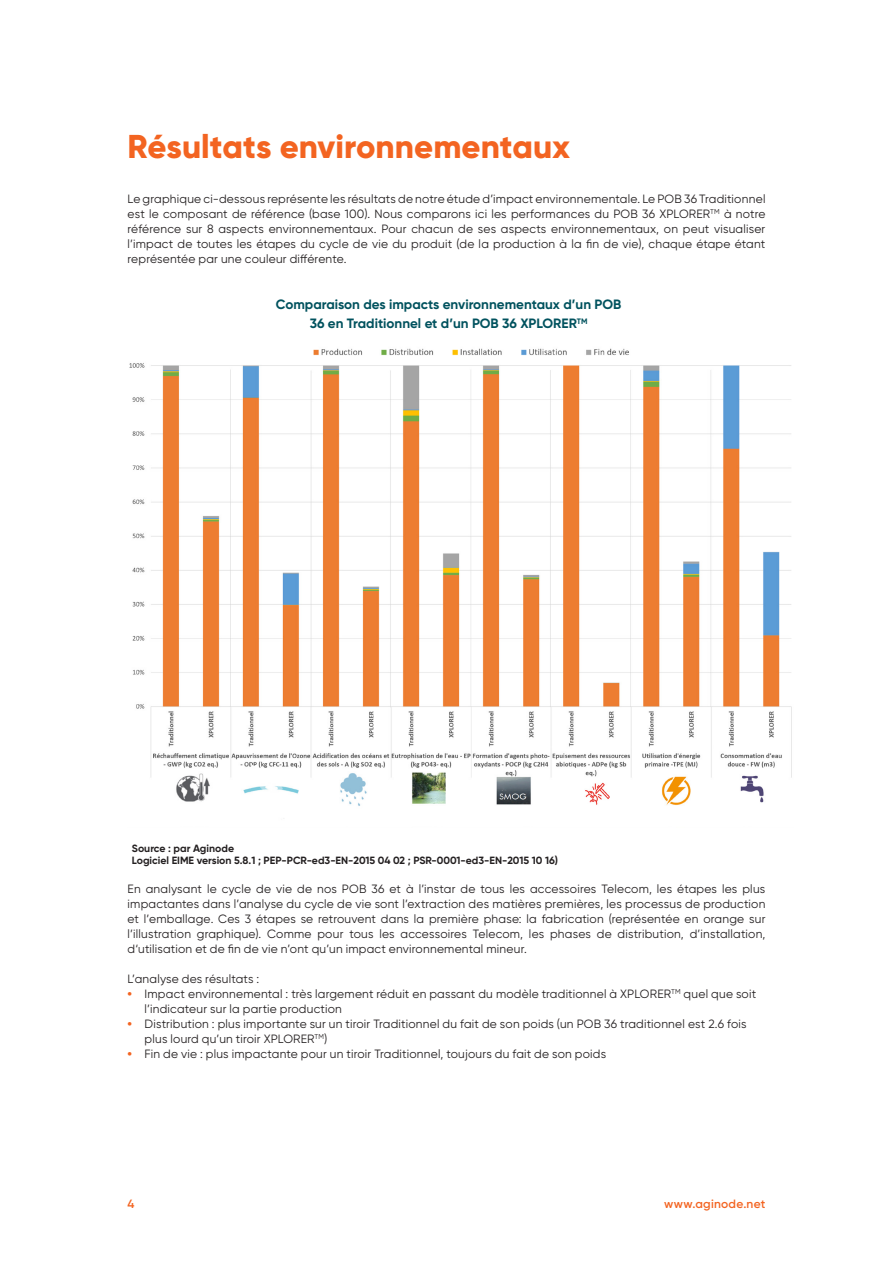
<style>
.page{position:relative;width:893px;height:1263px;background:#fff}
.page>*{position:absolute;margin:0;border:0;box-sizing:border-box;transform-origin:0 0}
.H1_orange{font:800 33px "Gilroy";color:#f36421}
.Texte_renforcé{font:700 13.5px/19.5px "Gilroy";color:#00525e;text-align:center}
.BULLETS_PARAGRAPHS_orange{font:12px/15px "Gilroy";letter-spacing:.02em;color:#231f20;text-align:justify}
.t1{font:600 12px "Gilroy";letter-spacing:.02em;color:#f36421}
.Légende{font:700 10.5px/12px "Gilroy";color:#231f20}
.s1{font-weight:800;color:#f36421}
</style>
<div class="page">
<img style="left:129px;top:348px;width:663px;height:458px">
<p class="H1_orange" style="left:128px;top:125px;width:444px">Résultats environnementaux</p>
<p class="BULLETS_PARAGRAPHS_orange" style="left:128px;top:191px;width:639px">Le graphique ci-dessous représente les résultats de notre étude d’impact environnementale. Le POB 36 Traditionnel est le composant de référence (base 100). Nous comparons ici les performances du POB 36 XPLORER<sup>TM</sup> à notre référence sur 8 aspects environnementaux. Pour chacun de ses aspects environnementaux, on peut visualiser l’impact de toutes les étapes du cycle de vie du produit (de la production à la fin de vie), chaque étape étant représentée par une couleur différente.</p>
<p class="Texte_renforcé" style="left:276px;top:294px;width:347px">Comparaison des impacts environnementaux d’un POB<br>36 en Traditionnel et d’un POB 36 XPLORER<sup>TM</sup></p>
<p class="Légende" style="left:132px;top:842px;width:428px">Source : par Aginode<br>Logiciel EIME version 5.8.1 ; PEP-PCR-ed3-EN-2015 04 02 ; PSR-0001-ed3-EN-2015 10 16)</p>
<p class="BULLETS_PARAGRAPHS_orange" style="left:128px;top:881px;width:639px">En analysant le cycle de vie de nos POB 36 et à l’instar de tous les accessoires Telecom, les étapes les plus impactantes dans l’analyse du cycle de vie sont l’extraction des matières premières, les processus de production et l’emballage. Ces 3 étapes se retrouvent dans la première phase: la fabrication (représentée en orange sur l’illustration graphique). Comme pour tous les accessoires Telecom, les phases de distribution, d’installation, d‘utilisation et de fin de vie n’ont qu’un impact environnemental mineur.</p>
<p class="BULLETS_PARAGRAPHS_orange" style="left:128px;top:971px;width:133px">L’analyse des résultats :</p>
<p class="BULLETS_PARAGRAPHS_orange" style="left:145px;top:986px;width:613px;text-indent:-17px"><span class="s1">•</span> Impact environnemental : très largement réduit en passant du modèle traditionnel à XPLORER<sup>TM</sup> quel que soit l’indicateur sur la partie production</p>
<p class="BULLETS_PARAGRAPHS_orange" style="left:145px;top:1016px;width:603px;text-indent:-17px"><span class="s1">•</span> Distribution : plus importante sur un tiroir Traditionnel du fait de son poids (un POB 36 traditionnel est 2.6 fois plus lourd qu’un tiroir XPLORER<sup>TM</sup>)</p>
<p class="BULLETS_PARAGRAPHS_orange" style="left:128px;top:1046px;width:480px"><span class="s1">•</span> Fin de vie : plus impactante pour un tiroir Traditionnel, toujours du fait de son poids</p>
<p class="t1" style="left:128px;top:1196px;width:8px">4</p>
<p class="t1" style="left:664px;top:1196px;width:103px">www.aginode.net</p>
</div>
